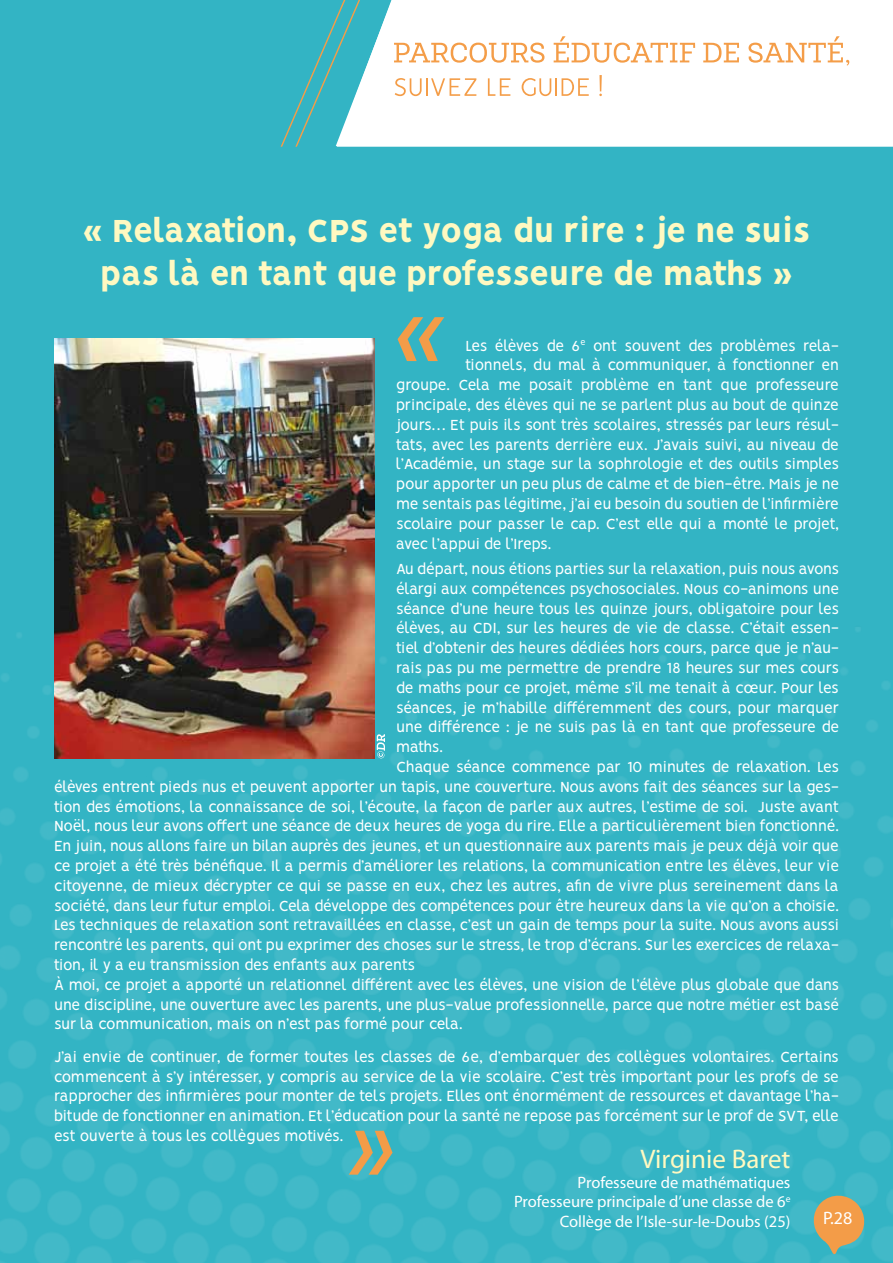
<style>
.page{position:relative;width:893px;height:1263px;background:#fff}
.page>*{position:absolute;margin:0;border:0;box-sizing:border-box;transform-origin:0 0}
.t1{font:800 36px/43.2px "Vision";letter-spacing:-.03em;color:#fff9c1;text-align:center}
.t2{font:27px "Myriad Pro";color:#fff9c1}
.t3{font:18px "Myriad Pro";color:#fff}
.t4{font:16.5px/19.8px "Vision";letter-spacing:-.03em;color:#fff;text-align:justify}
.t5{font:16.5px/19.8px "Myriad Pro";color:#fff;text-align:right}
.t6{font:16.5px "Vision";color:#fff}
</style>
<div class="page">
<div style="left:0;top:147px;width:893px;height:1116px;background:#33b4c4"></div>
<img style="left:0;top:627px;width:893px;height:636px">
<div style="left:0;top:0;width:281px;height:147px;background:#33b4c4"></div>
<svg style="left:281px;top:0;width:56px;height:147px;background:#3bb3be"></svg>
<svg style="left:337px;top:0;width:556px;height:147px"></svg>
<svg style="left:394px;top:43px;width:150px;height:20px"></svg>
<svg style="left:554px;top:36px;width:141px;height:27px"></svg>
<svg style="left:703px;top:43px;width:36px;height:19px"></svg>
<svg style="left:748px;top:36px;width:101px;height:30px"></svg>
<svg style="left:395px;top:78px;width:81px;height:18px"></svg>
<svg style="left:488px;top:78px;width:22px;height:18px"></svg>
<svg style="left:522px;top:78px;width:67px;height:18px"></svg>
<svg style="left:599px;top:75px;width:3px;height:21px"></svg>
<svg style="left:811px;top:1193px;width:56px;height:62px"></svg>
<img style="left:54px;top:338px;width:321px;height:421px">
<svg style="left:398px;top:317px;width:46px;height:44px"></svg>
<svg style="left:349px;top:1131px;width:44px;height:43px"></svg>
<svg style="left:377px;top:734px;width:8px;height:24px"></svg>
<h1 class="t1" style="left:82px;top:212px;width:730px">« Relaxation, CPS et yoga du rire : je ne suis pas là en tant que professeure de maths »</h1>
<p class="t4" style="left:466px;top:337px;width:375px">Les élèves de 6<sup>e</sup> ont souvent des problèmes rela-</p>
<p class="t6" style="left:466px;top:356px;width:375px">tionnels, du mal à communiquer, à fonctionner en</p>
<p class="t4" style="left:396px;top:377px;width:444px">groupe. Cela me posait problème en tant que professeure</p>
<p class="t4" style="left:396px;top:397px;width:444px">principale, des élèves qui ne se parlent plus au bout de quinze</p>
<p class="t4" style="left:396px;top:416px;width:444px">jours… Et puis ils sont très scolaires, stressés par leurs résul-</p>
<p class="t4" style="left:396px;top:436px;width:444px">tats, avec les parents derrière eux. J’avais suivi, au niveau de</p>
<p class="t4" style="left:396px;top:456px;width:444px">l’Académie, un stage sur la sophrologie et des outils simples</p>
<p class="t4" style="left:396px;top:476px;width:444px">pour apporter un peu plus de calme et de bien-être. Mais je ne</p>
<p class="t4" style="left:396px;top:496px;width:444px">me sentais pas légitime, j’ai eu besoin du soutien de l’infirmière</p>
<p class="t4" style="left:396px;top:515px;width:444px">scolaire pour passer le cap. C’est elle qui a monté le projet,</p>
<p class="t4" style="left:396px;top:535px;width:157px">avec l’appui de l’Ireps.</p>
<p class="t4" style="left:396px;top:560px;width:444px">Au départ, nous étions parties sur la relaxation, puis nous avons</p>
<p class="t4" style="left:396px;top:580px;width:444px">élargi aux compétences psychosociales. Nous co-animons une</p>
<p class="t4" style="left:396px;top:600px;width:444px">séance d’une heure tous les quinze jours, obligatoire pour les</p>
<p class="t4" style="left:396px;top:620px;width:444px">élèves, au CDI, sur les heures de vie de classe. C’était essen-</p>
<p class="t4" style="left:396px;top:640px;width:444px">tiel d’obtenir des heures dédiées hors cours, parce que je n’au-</p>
<p class="t4" style="left:396px;top:659px;width:444px">rais pas pu me permettre de prendre 18 heures sur mes cours</p>
<p class="t4" style="left:396px;top:679px;width:444px">de maths pour ce projet, même s’il me tenait à cœur. Pour les</p>
<p class="t4" style="left:396px;top:699px;width:444px">séances, je m’habille différemment des cours, pour marquer</p>
<p class="t4" style="left:396px;top:719px;width:444px">une différence : je ne suis pas là en tant que professeure de</p>
<p class="t4" style="left:396px;top:739px;width:48px">maths.</p>
<p class="t4" style="left:396px;top:758px;width:444px">Chaque séance commence par 10 minutes de relaxation. Les</p>
<p class="t4" style="left:54px;top:778px;width:786px">élèves entrent pieds nus et peuvent apporter un tapis, une couverture. Nous avons fait des séances sur la ges-</p>
<p class="t4" style="left:54px;top:798px;width:786px">tion des émotions, la connaissance de soi, l’écoute, la façon de parler aux autres, l’estime de soi. Juste avant</p>
<p class="t4" style="left:54px;top:818px;width:786px">Noël, nous leur avons offert une séance de deux heures de yoga du rire. Elle a particulièrement bien fonctionné.</p>
<p class="t4" style="left:54px;top:838px;width:786px">En juin, nous allons faire un bilan auprès des jeunes, et un questionnaire aux parents mais je peux déjà voir que</p>
<p class="t4" style="left:54px;top:857px;width:787px">ce projet a été très bénéfique. Il a permis d’améliorer les relations, la communication entre les élèves, leur vie</p>
<p class="t4" style="left:54px;top:877px;width:786px">citoyenne, de mieux décrypter ce qui se passe en eux, chez les autres, afin de vivre plus sereinement dans la</p>
<p class="t4" style="left:54px;top:897px;width:786px">société, dans leur futur emploi. Cela développe des compétences pour être heureux dans la vie qu’on a choisie.</p>
<p class="t4" style="left:54px;top:917px;width:786px">Les techniques de relaxation sont retravaillées en classe, c’est un gain de temps pour la suite. Nous avons aussi</p>
<p class="t4" style="left:54px;top:937px;width:786px">rencontré les parents, qui ont pu exprimer des choses sur le stress, le trop d’écrans. Sur les exercices de relaxa-</p>
<p class="t4" style="left:54px;top:956px;width:363px">tion, il y a eu transmission des enfants aux parents</p>
<p class="t4" style="left:54px;top:976px;width:787px">À moi, ce projet a apporté un relationnel différent avec les élèves, une vision de l’élève plus globale que dans</p>
<p class="t4" style="left:54px;top:996px;width:786px">une discipline, une ouverture avec les parents, une plus-value professionnelle, parce que notre métier est basé</p>
<p class="t4" style="left:54px;top:1016px;width:410px">sur la communication, mais on n’est pas formé pour cela.</p>
<p class="t4" style="left:54px;top:1048px;width:786px">J’ai envie de continuer, de former toutes les classes de 6e, d’embarquer des collègues volontaires. Certains commencent à s’y intéresser, y compris au service de la vie scolaire. C’est très important pour les profs de se rapprocher des infirmières pour monter de tels projets. Elles ont énormément de ressources et davantage l’ha&shy;bitude de fonctionner en animation. Et l’éducation pour la santé ne repose pas forcément sur le prof de SVT, elle est ouverte à tous les collègues motivés.</p>
<h2 class="t2" style="left:640px;top:1142px;width:152px">Virginie Baret</h2>
<p class="t5" style="left:514px;top:1172px;width:278px">Professeure de mathématiques<br>Professeure principale d’une classe de 6<sup>e<br></sup>Collège de l’Isle-sur-le-Doubs (25)</p>
<p class="t3" style="left:823px;top:1207px;width:31px">P.28</p>
</div>
